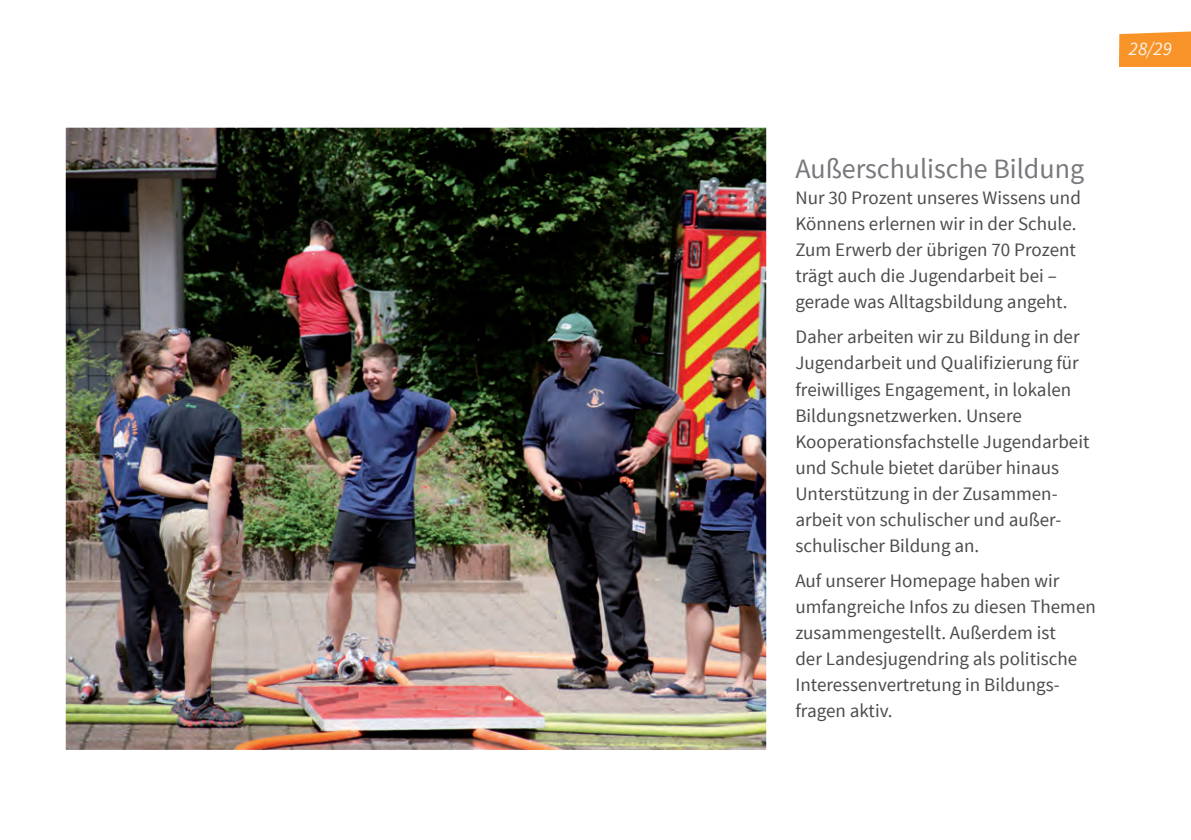
<style>
.page{position:relative;width:1191px;height:840px;background:#fff}
.page>*{position:absolute;margin:0;border:0;box-sizing:border-box;transform-origin:0 0}
.t1{font:28px "Source Sans Pro";color:#76787b}
.t2{font:19px/26px "Source Sans Pro";color:#4b4c4d}
.t3{font:italic 19px "Source Sans Pro";color:#fef5ea}
</style>
<div class="page">
<img style="left:66px;top:128px;width:699px;height:620px">
<div style="left:54px;top:116px;width:723px;height:644px;border:11px solid #fff"></div>
<div style="left:772px;top:116px;width:341px;height:644px;background:#fff"></div>
<svg style="left:1119px;top:31px;width:72px;height:36px;background:#f79833"></svg>
<p class="t3" style="left:1128px;top:37px;width:44px">28/29</p>
<h1 class="t1" style="left:795px;top:151px;width:290px">Außerschulische Bildung</h1>
<p class="t2" style="left:795px;top:185px;width:287px">Nur 30 Prozent unseres Wissens und Könnens erlernen wir in der Schule.<br>Zum Erwerb der übrigen 70 Prozent trägt auch die Jugendarbeit bei – gerade was Alltagsbildung angeht.</p>
<p class="t2" style="left:795px;top:324px;width:296px">Daher arbeiten wir zu Bildung in der Jugendarbeit und Qualifizierung für freiwilliges Engagement, in lokalen Bildungsnetzwerken. Unsere Kooperationsfachstelle Jugendarbeit und Schule bietet darüber hinaus Unterstützung in der Zusammen&shy;arbeit von schulischer und außer&shy;schulischer Bildung an.</p>
<p class="t2" style="left:795px;top:568px;width:302px">Auf unserer Homepage haben wir umfangreiche Infos zu diesen Themen zusammengestellt. Außerdem ist<br>der Landesjugendring als politische<br>Interessenvertretung in Bildungs&shy;fragen aktiv.</p>
</div>
